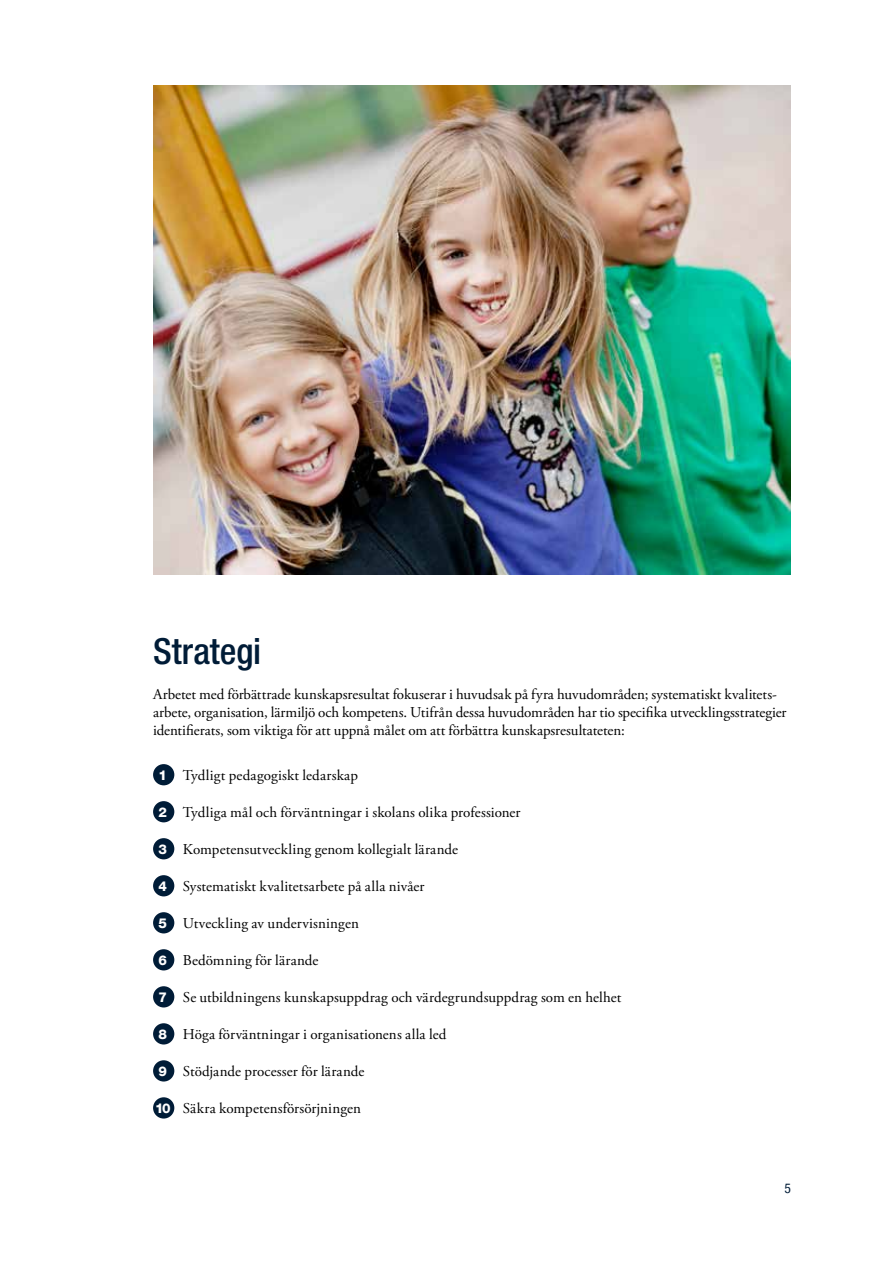
<style>
.page{position:relative;width:893px;height:1263px;background:#fff}
.page>*{position:absolute;margin:0;border:0;box-sizing:border-box;transform-origin:0 0}
.t1{font:500 condensed 36px "Helvetica Neue LT Com";letter-spacing:-.005em;color:#001c37}
.t2{font:15px/18px "Adobe Garamond Pro";letter-spacing:.005em;color:#000}
.t3{font:condensed 13.5px "Helvetica Neue LT Com";color:#001c37}
.s1{font-family:"Helvetica Neue LT Com";font-weight:800;font-size:13.5px;color:#fff}
</style>
<div class="page">
<div style="left:153px;top:764px;width:21px;height:21px;background:#001c37;border-radius:50%"></div>
<div style="left:153px;top:801px;width:21px;height:21px;background:#001c37;border-radius:50%"></div>
<div style="left:153px;top:838px;width:21px;height:21px;background:#001c37;border-radius:50%"></div>
<div style="left:153px;top:875px;width:21px;height:21px;background:#001c37;border-radius:50%"></div>
<div style="left:153px;top:912px;width:21px;height:21px;background:#001c37;border-radius:50%"></div>
<div style="left:153px;top:949px;width:21px;height:21px;background:#001c37;border-radius:50%"></div>
<div style="left:153px;top:986px;width:21px;height:21px;background:#001c37;border-radius:50%"></div>
<div style="left:153px;top:1023px;width:21px;height:21px;background:#001c37;border-radius:50%"></div>
<div style="left:153px;top:1060px;width:21px;height:21px;background:#001c37;border-radius:50%"></div>
<div style="left:153px;top:1097px;width:21px;height:21px;background:#001c37;border-radius:50%"></div>
<img style="left:153px;top:85px;width:638px;height:489px">
<h1 class="t1" style="left:153px;top:629px;width:110px">Strategi</h1>
<p class="t2" style="left:153px;top:685px;width:635px">Arbetet med förbättrade kunskapsresultat fokuserar i huvudsak på fyra huvudområden; systematiskt kvalitets&shy;arbete, organisation, lärmiljö och kompetens. Utifrån dessa huvudområden har tio specifika utvecklingsstrategier identifierats, som viktiga för att uppnå målet om att förbättra kunskapsresultateten:</p>
<p class="t2" style="left:159px;top:767px;width:201px"><span class="s1">1</span> Tydligt pedagogiskt ledarskap</p>
<p class="t2" style="left:159px;top:804px;width:363px"><span class="s1">2</span> Tydliga mål och förväntningar i skolans olika professioner</p>
<p class="t2" style="left:159px;top:841px;width:301px"><span class="s1">3</span> Kompetensutveckling genom kollegialt lärande</p>
<p class="t2" style="left:159px;top:878px;width:267px"><span class="s1">4</span> Systematiskt kvalitetsarbete på alla nivåer</p>
<p class="t2" style="left:159px;top:915px;width:202px"><span class="s1">5</span> Utveckling av undervisningen</p>
<p class="t2" style="left:159px;top:952px;width:161px"><span class="s1">6</span> Bedömning för lärande</p>
<p class="t2" style="left:159px;top:989px;width:464px"><span class="s1">7</span> Se utbildningens kunskapsuppdrag och värdegrundsuppdrag som en helhet</p>
<p class="t2" style="left:159px;top:1026px;width:289px"><span class="s1">8</span> Höga förväntningar i organisationens alla led</p>
<p class="t2" style="left:159px;top:1063px;width:207px"><span class="s1">9</span> Stödjande processer för lärande</p>
<p class="t2" style="left:155px;top:1100px;width:207px"><span class="s1">10</span> Säkra kompetensförsörjningen</p>
<p class="t3" style="left:784px;top:1180px;width:8px">5</p>
</div>
